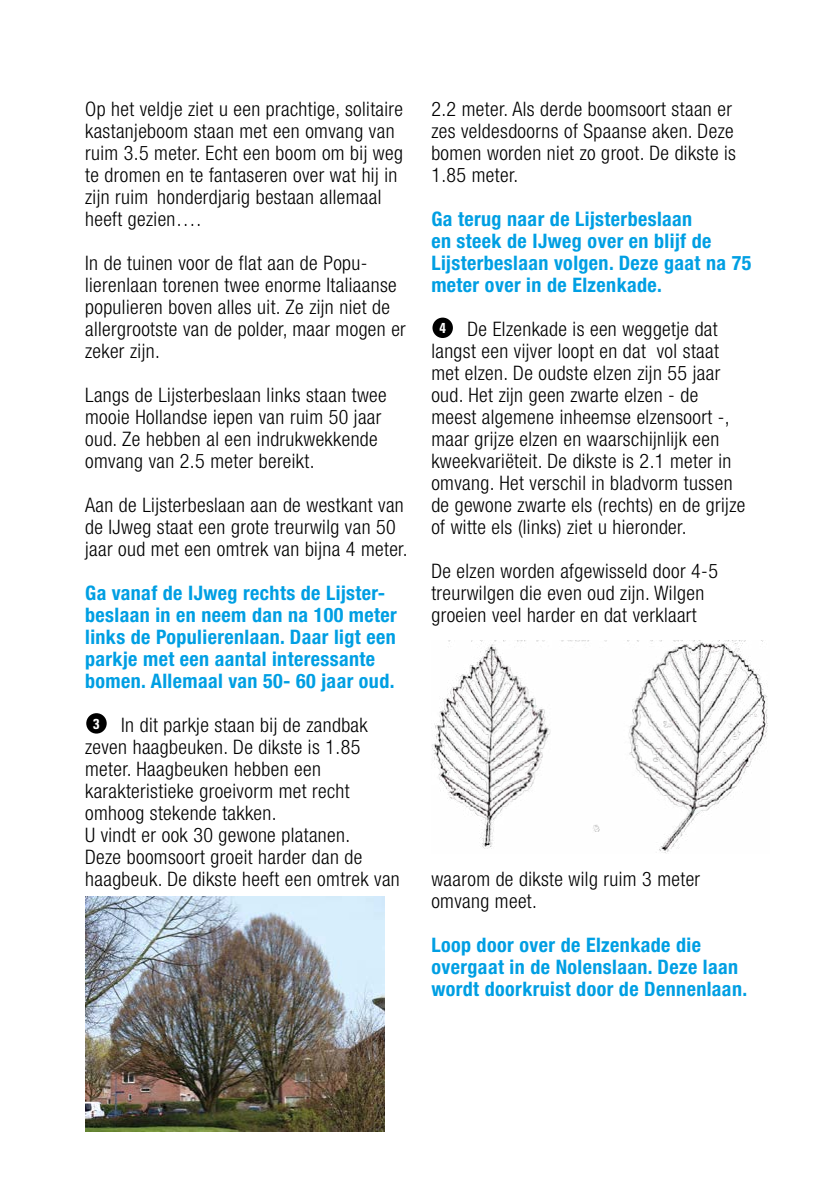
<style>
.page{position:relative;width:840px;height:1191px;background:#fff}
.page>*{position:absolute;margin:0;border:0;box-sizing:border-box;transform-origin:0 0}
.t1{font:300 condensed 20px/22px "Helvetica Neue LT";letter-spacing:.02em;color:#000}
.t2{font:700 condensed 20px/22px "Helvetica Neue LT";letter-spacing:.02em;color:#009fe3}
.t3{font:700 condensed 14.4px "Univers LT";color:#fff}
</style>
<div class="page">
<div style="left:432px;top:317px;width:20px;height:21px;background:#000;border-radius:50%"></div>
<div style="left:86px;top:713px;width:21px;height:20px;background:#000;border-radius:50%"></div>
<img style="left:85px;top:896px;width:300px;height:235px">
<img style="left:432px;top:641px;width:336px;height:212px">
<p class="t1" style="left:85px;top:98px;width:319px">Op het veldje ziet u een prachtige, solitaire kastanjeboom staan met een omvang van ruim 3.5 meter. Echt een boom om bij weg te dromen en te fantaseren over wat hij in zijn ruim honderdjarig bestaan allemaal heeft gezien….</p>
<p class="t1" style="left:85px;top:252px;width:322px">In de tuinen voor de flat aan de Popu&shy;lierenlaan torenen twee enorme Italiaanse populieren boven alles uit. Ze zijn niet de allergrootste van de polder, maar mogen er zeker zijn.</p>
<p class="t1" style="left:85px;top:384px;width:303px">Langs de Lijsterbeslaan links staan twee mooie Hollandse iepen van ruim 50 jaar oud. Ze hebben al een indrukwekkende omvang van 2.5 meter bereikt.</p>
<p class="t1" style="left:85px;top:494px;width:324px">Aan de Lijsterbeslaan aan de westkant van de IJweg staat een grote treurwilg van 50 jaar oud met een omtrek van bijna 4 meter.</p>
<p class="t2" style="left:85px;top:582px;width:313px">Ga vanaf de IJweg rechts de Lijster&shy;beslaan in en neem dan na 100 meter links de Populierenlaan. Daar ligt een parkje met een aantal interessante bomen. Allemaal van 50- 60 jaar oud.</p>
<p class="t1" style="left:85px;top:714px;width:316px;text-indent:36px">In dit parkje staan bij de zandbak zeven haagbeuken. De dikste is 1.85 meter. Haagbeuken hebben een karakteristieke groeivorm met recht omhoog stekende takken.<br>U vindt er ook 30 gewone platanen.<br>Deze boomsoort groeit harder dan de haagbeuk. De dikste heeft een omtrek van</p>
<p class="t3" style="left:93px;top:715px;width:8px">3</p>
<p class="t1" style="left:431px;top:98px;width:306px">2.2 meter. Als derde boomsoort staan er zes veldesdoorns of Spaanse aken. Deze bomen worden niet zo groot. De dikste is<br>1.85 meter.</p>
<p class="t2" style="left:431px;top:208px;width:321px">Ga terug naar de Lijsterbeslaan<br>en steek de IJweg over en blijf de<br>Lijsterbeslaan volgen. Deze gaat na 75 meter over in de Elzenkade.</p>
<p class="t1" style="left:431px;top:318px;width:315px;text-indent:36px">De Elzenkade is een weggetje dat langst een vijver loopt en dat vol staat met elzen. De oudste elzen zijn 55 jaar oud. Het zijn geen zwarte elzen - de meest algemene inheemse elzensoort -, maar grijze elzen en waarschijnlijk een kweekvariëteit. De dikste is 2.1 meter in omvang. Het verschil in bladvorm tussen de gewone zwarte els (rechts) en de grijze of witte els (links) ziet u hieronder.</p>
<p class="t1" style="left:431px;top:560px;width:288px">De elzen worden afgewisseld door 4-5 treurwilgen die even oud zijn. Wilgen groeien veel harder en dat verklaart</p>
<p class="t3" style="left:439px;top:319px;width:8px">4</p>
<p class="t1" style="left:431px;top:868px;width:270px">waarom de dikste wilg ruim 3 meter omvang meet.</p>
<p class="t2" style="left:431px;top:934px;width:317px">Loop door over de Elzenkade die overgaat in de Nolenslaan. Deze laan wordt doorkruist door de Dennenlaan.</p>
</div>
